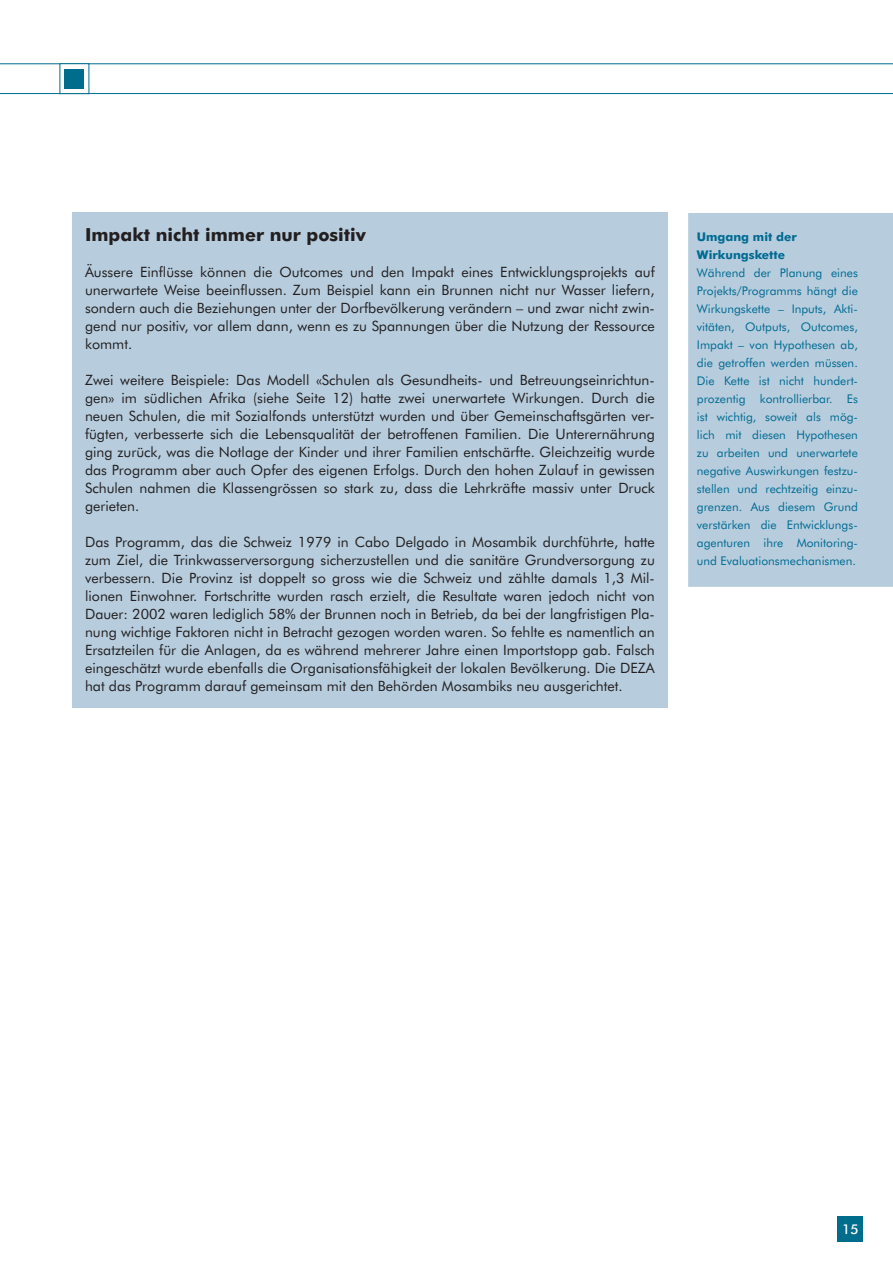
<style>
.page{position:relative;width:893px;height:1263px;background:#fff}
.page>*{position:absolute;margin:0;border:0;box-sizing:border-box;transform-origin:0 0}
.t1{font:700 18px "Futura BT";color:#231f20}
.t2{font:14.25px/18px "Futura BT";color:#231f20;text-align:justify}
.t3{font:500 13.5px "Futura BT";color:#fff}
.t4{font:12px/18px "Futura BT";color:#006a91;text-align:justify}
.t5{font:700 12px/18px "Futura BT";color:#006a91}
</style>
<div class="page">
<hr style="left:0;top:63px;width:892px;height:1px;background:#006d8c">
<hr style="left:0;top:93px;width:892px;height:1px;background:#006d8c">
<div style="left:60px;top:63px;width:29px;height:31px;background:#fff;border:1px solid #006d8c"></div>
<div style="left:65px;top:69px;width:19px;height:19px;background:#006d8c"></div>
<div style="left:838px;top:1216px;width:25px;height:26px;background:#006d8c"></div>
<div style="left:688px;top:213px;width:204px;height:374px;background:#b7cdde"></div>
<div style="left:72px;top:213px;width:596px;height:495px;background:#b7cdde"></div>
<p class="t1" style="left:85px;top:223px;width:282px">Impakt nicht immer nur positiv</p>
<p class="t2" style="left:85px;top:263px;width:571px">Äussere Einflüsse können die Outcomes und den Impakt eines Entwicklungsprojekts auf unerwartete Weise beeinflussen. Zum Beispiel kann ein Brunnen nicht nur Wasser liefern, sondern auch die Beziehungen unter der Dorfbevölkerung verändern – und zwar nicht zwin&shy;gend nur positiv, vor allem dann, wenn es zu Spannungen über die Nutzung der Ressource kommt.</p>
<p class="t2" style="left:85px;top:371px;width:571px">Zwei weitere Beispiele: Das Modell «Schulen als Gesundheits- und Betreuungseinrichtun&shy;gen» im südlichen Afrika (siehe Seite 12) hatte zwei unerwartete Wirkungen. Durch die neuen Schulen, die mit Sozialfonds unterstützt wurden und über Gemeinschaftsgärten ver&shy;fügten, verbesserte sich die Lebensqualität der betroffenen Familien. Die Unterernährung ging zurück, was die Notlage der Kinder und ihrer Familien entschärfte. Gleichzeitig wurde das Programm aber auch Opfer des eigenen Erfolgs. Durch den hohen Zulauf in gewissen Schulen nahmen die Klassengrössen so stark zu, dass die Lehrkräfte massiv unter Druck gerieten.</p>
<p class="t2" style="left:85px;top:533px;width:571px">Das Programm, das die Schweiz 1979 in Cabo Delgado in Mosambik durchführte, hatte zum Ziel, die Trinkwasserversorgung sicherzustellen und die sanitäre Grundversorgung zu verbessern. Die Provinz ist doppelt so gross wie die Schweiz und zählte damals 1,3 Mil&shy;lionen Einwohner. Fortschritte wurden rasch erzielt, die Resultate waren jedoch nicht von Dauer: 2002 waren lediglich 58% der Brunnen noch in Betrieb, da bei der langfristigen Pla&shy;nung wichtige Faktoren nicht in Betracht gezogen worden waren. So fehlte es namentlich an Ersatzteilen für die Anlagen, da es während mehrerer Jahre einen Importstopp gab. Falsch eingeschätzt wurde ebenfalls die Organisationsfähigkeit der lokalen Bevölkerung. Die DEZA hat das Programm darauf gemeinsam mit den Behörden Mosambiks neu ausgerichtet.</p>
<p class="t5" style="left:697px;top:227px;width:101px">Umgang mit der<br>Wirkungskette</p>
<p class="t4" style="left:697px;top:263px;width:162px">Während der Planung eines Projekts/Programms hängt die Wirkungskette – Inputs, Akti&shy;vitäten, Outputs, Outcomes, Impakt – von Hypothesen ab, die getroffen werden müssen.<br>Die Kette ist nicht hundert&shy;prozentig kontrollierbar. Es ist wichtig, soweit als mög&shy;lich mit diesen Hypothesen zu arbeiten und unerwartete negative Auswirkungen festzu&shy;stellen und rechtzeitig einzu&shy;grenzen. Aus diesem Grund verstärken die Entwicklungs&shy;agenturen ihre Monitoring&shy;und Evaluationsmechanismen.</p>
<p class="t3" style="left:842px;top:1220px;width:18px">15</p>
</div>
